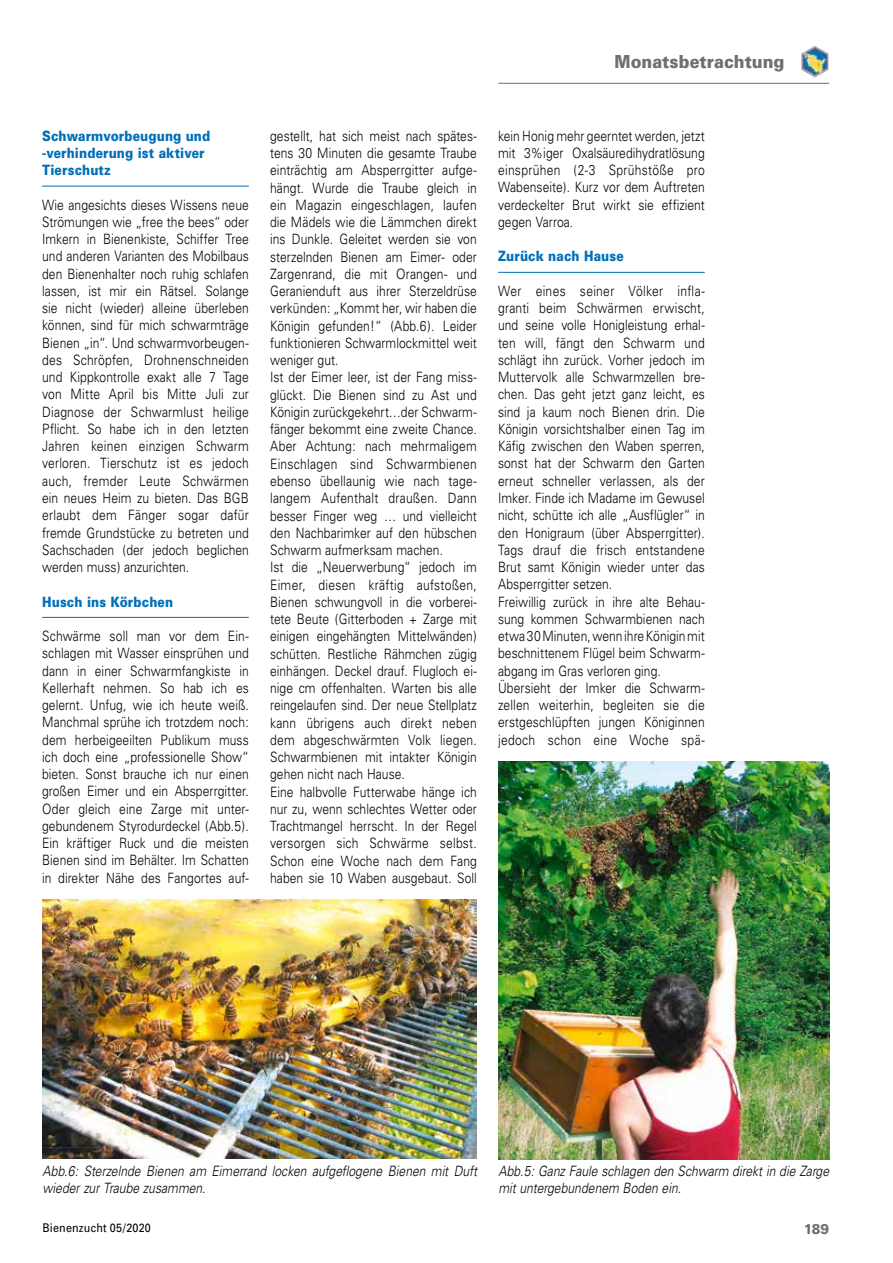
<style>
.page{position:relative;width:893px;height:1263px;background:#fff}
.page>*{position:absolute;margin:0;border:0;box-sizing:border-box;transform-origin:0 0}
.t1{font:900 18px "Univers";letter-spacing:.005em;color:#6f6f6e;scale:.9 1}
.t2{font:300 14.25px/17.2px "Univers";letter-spacing:.005em;color:#000;text-align:justify;scale:.85 1}
.t3{font:italic 300 14.25px/17.2px "Univers";letter-spacing:.005em;color:#000;scale:.85 1}
.t4{font:900 14.25px/17.2px "Univers";letter-spacing:.015em;color:#006fb9;scale:.85 1}
.t5{font:900 14.25px "Univers";color:#6f6f6e;scale:.9 1}
.t6{font:12px "Univers";letter-spacing:.02em;color:#000;scale:.9 1}
</style>
<div class="page">
<hr style="left:498px;top:83px;width:331px;height:1px;background:#6f6f6e">
<img style="left:801px;top:46px;width:28px;height:32px">
<hr style="left:42px;top:186px;width:207px;height:1px;background:#006fb9">
<hr style="left:42px;top:617px;width:207px;height:1px;background:#006fb9">
<hr style="left:498px;top:272px;width:207px;height:1px;background:#006fb9">
<img style="left:43px;top:900px;width:434px;height:259px">
<img style="left:498px;top:762px;width:331px;height:397px">
<p class="t1" style="left:614px;top:50px;width:190px">Monatsbetrachtung</p>
<p class="t4" style="left:42px;top:127px;width:199px">Schwarmvorbeugung und -verhinderung ist aktiver<br>Tierschutz</p>
<p class="t2" style="left:42px;top:196px;width:245px">Wie angesichts dieses Wissens neue Strömungen wie „free the bees“ oder Imkern in Bienenkiste, Schiffer Tree und anderen Varianten des Mobilbaus den Bienenhalter noch ruhig schlafen lassen, ist mir ein Rätsel. Solange sie nicht (wieder) alleine überleben können, sind für mich schwarmträge Bienen „in“. Und schwarmvorbeugen&shy;des Schröpfen, Drohnenschneiden und Kippkontrolle exakt alle 7 Tage von Mitte April bis Mitte Juli zur Diagnose der Schwarmlust heilige Pflicht. So habe ich in den letzten Jahren keinen einzigen Schwarm verloren. Tierschutz ist es jedoch auch, fremder Leute Schwärmen ein neues Heim zu bieten. Das BGB erlaubt dem Fänger sogar dafür fremde Grundstücke zu betreten und Sachschaden (der jedoch beglichen werden muss) anzurichten.</p>
<p class="t4" style="left:42px;top:593px;width:156px">Husch ins Körbchen</p>
<p class="t2" style="left:42px;top:627px;width:245px">Schwärme soll man vor dem Ein&shy;schlagen mit Wasser einsprühen und dann in einer Schwarmfangkiste in Kellerhaft nehmen. So hab ich es gelernt. Unfug, wie ich heute weiß.<br>Manchmal sprühe ich trotzdem noch: dem herbeigeeilten Publikum muss ich doch eine „professionelle Show“ bieten. Sonst brauche ich nur einen großen Eimer und ein Absperrgitter.<br>Oder gleich eine Zarge mit unter&shy;gebundenem Styrodurdeckel (Abb.5).<br>Ein kräftiger Ruck und die meisten Bienen sind im Behälter. Im Schatten in direkter Nähe des Fangortes auf-</p>
<p class="t2" style="left:270px;top:127px;width:245px;text-align:left">gestellt, hat sich meist nach spätes&shy;tens 30 Minuten die gesamte Traube einträchtig am Absperrgitter aufge&shy;hängt. Wurde die Traube gleich in ein Magazin eingeschlagen, laufen die Mädels wie die Lämmchen direkt ins Dunkle. Geleitet werden sie von sterzelnden Bienen am Eimer- oder Zargenrand, die mit Orangen- und Geranienduft aus ihrer Sterzeldrüse verkünden: „Kommt her, wir haben die Königin gefunden!“ (Abb.6). Leider funktionieren Schwarmlockmittel weit weniger gut.<br>Ist der Eimer leer, ist der Fang miss&shy;glückt. Die Bienen sind zu Ast und Königin zurückgekehrt…der Schwarm&shy;fänger bekommt eine zweite Chance.<br>Aber Achtung: nach mehrmaligem Einschlagen sind Schwarmbienen ebenso übellaunig wie nach tage&shy;langem Aufenthalt draußen. Dann besser Finger weg … und vielleicht den Nachbarimker auf den hübschen Schwarm aufmerksam machen.<br>Ist die „Neuerwerbung“ jedoch im Eimer, diesen kräftig aufstoßen, Bienen schwungvoll in die vorberei&shy;tete Beute (Gitterboden + Zarge mit einigen eingehängten Mittelwänden) schütten. Restliche Rähmchen zügig einhängen. Deckel drauf. Flugloch ei&shy;nige cm offenhalten. Warten bis alle reingelaufen sind. Der neue Stellplatz kann übrigens auch direkt neben dem abgeschwärmten Volk liegen.<br>Schwarmbienen mit intakter Königin gehen nicht nach Hause.<br>Eine halbvolle Futterwabe hänge ich nur zu, wenn schlechtes Wetter oder Trachtmangel herrscht. In der Regel versorgen sich Schwärme selbst.<br>Schon eine Woche nach dem Fang haben sie 10 Waben ausgebaut. Soll</p>
<p class="t2" style="left:498px;top:127px;width:245px">kein Honig mehr geerntet werden, jetzt mit 3%iger Oxalsäuredihydratlösung einsprühen (2-3 Sprühstöße pro Wabenseite). Kurz vor dem Auftreten verdeckelter Brut wirkt sie effizient gegen Varroa.</p>
<p class="t4" style="left:498px;top:248px;width:150px">Zurück nach Hause</p>
<p class="t2" style="left:498px;top:282px;width:245px;text-align:left">Wer eines seiner Völker infla&shy;granti beim Schwärmen erwischt, und seine volle Honigleistung erhal&shy;ten will, fängt den Schwarm und schlägt ihn zurück. Vorher jedoch im Muttervolk alle Schwarmzellen bre&shy;chen. Das geht jetzt ganz leicht, es sind ja kaum noch Bienen drin. Die Königin vorsichtshalber einen Tag im Käfig zwischen den Waben sperren, sonst hat der Schwarm den Garten erneut schneller verlassen, als der Imker. Finde ich Madame im Gewusel nicht, schütte ich alle „Ausflügler“ in den Honigraum (über Absperrgitter).<br>Tags drauf die frisch entstandene Brut samt Königin wieder unter das Absperrgitter setzen.<br>Freiwillig zurück in ihre alte Behau&shy;sung kommen Schwarmbienen nach etwa 30 Minuten, wenn ihre Königin mit beschnittenem Flügel beim Schwarm&shy;abgang im Gras verloren ging.<br>Übersieht der Imker die Schwarm&shy;zellen weiterhin, begleiten sie die erstgeschlüpften jungen Königinnen jedoch schon eine Woche spä-</p>
<p class="t3" style="left:43px;top:1162px;width:513px">Abb.6: Sterzelnde Bienen am Eimerrand locken aufgeflogene Bienen mit Duft wieder zur Traube zusammen.</p>
<p class="t3" style="left:498px;top:1162px;width:391px">Abb.5: Ganz Faule schlagen den Schwarm direkt in die Zarge mit untergebundenem Boden ein.</p>
<p class="t6" style="left:43px;top:1221px;width:122px">Bienenzucht 05/2020</p>
<p class="t5" style="left:804px;top:1220px;width:30px">189</p>
</div>
